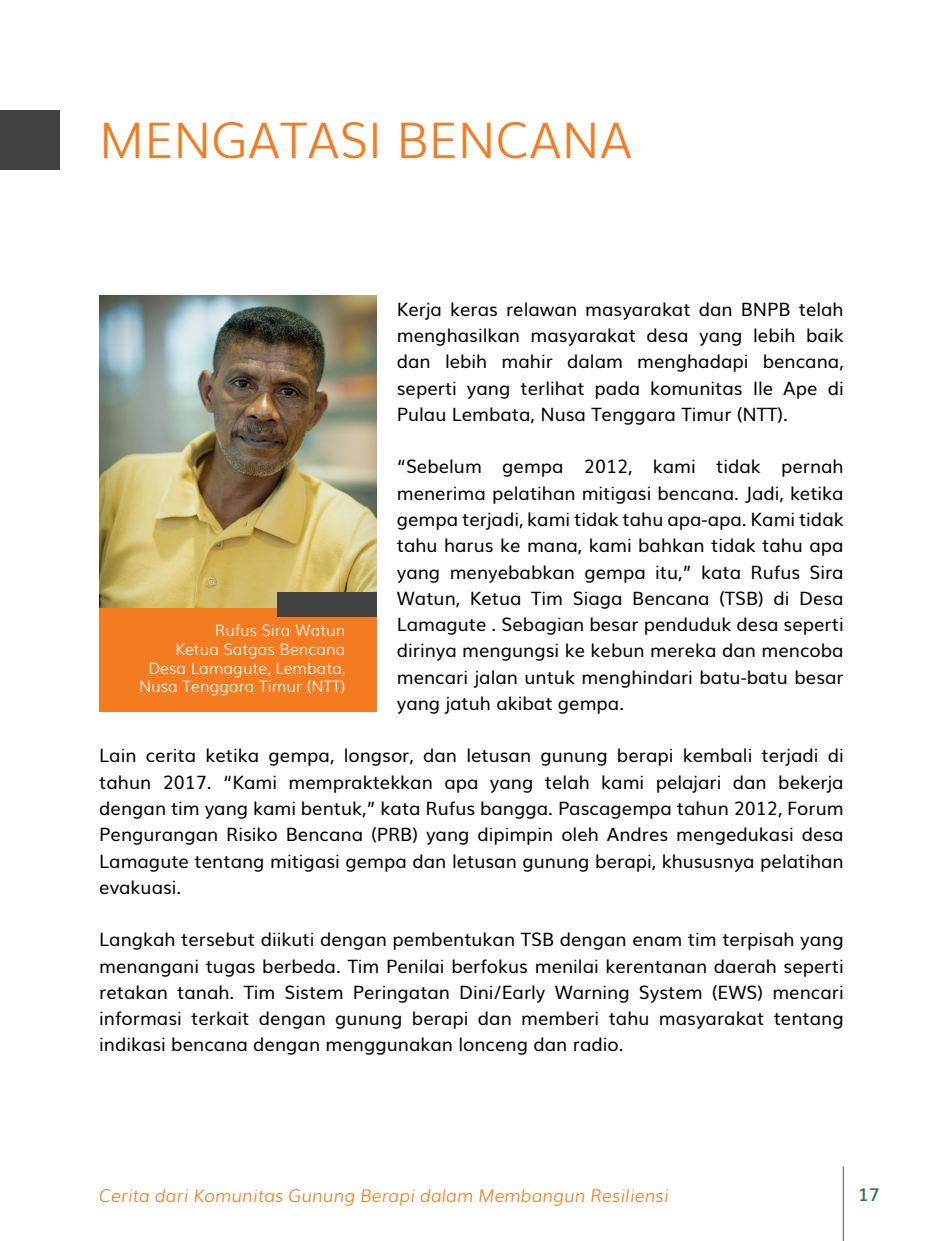
<style>
.page{position:relative;width:943px;height:1241px;background:#fff}
.page>*{position:absolute;margin:0;border:0;box-sizing:border-box;transform-origin:0 0}
.t1{font:300 49px "Muli";color:#f47b20}
.t2{font:18.38px/26.2px "Muli";color:#000;text-align:justify}
.t3{font:italic 300 17.5px "Muli";color:#f47b20}
.t4{font:600 17.5px "Muli";color:#34704e}
.t5{font:300 15.75px/18.9px "Muli";color:#fff;text-align:right}
</style>
<div class="page">
<hr style="left:842px;top:1166px;width:1px;height:74px;background:#58595b">
<div style="left:0;top:110px;width:60px;height:59px;background:#414042"></div>
<img style="left:99px;top:295px;width:278px;height:313px">
<div style="left:100px;top:608px;width:277px;height:104px;background:#f47b20"></div>
<div style="left:277px;top:592px;width:99px;height:25px;background:#414042"></div>
<h1 class="t1" style="left:99px;top:102px;width:534px">MENGATASI BENCANA</h1>
<p class="t2" style="left:397px;top:294px;width:448px">Kerja keras relawan masyarakat dan BNPB telah menghasilkan masyarakat desa yang lebih baik dan lebih mahir dalam menghadapi bencana, seperti yang terlihat pada komunitas Ile Ape di Pulau Lembata, Nusa Tenggara Timur (NTT).</p>
<p class="t2" style="left:397px;top:452px;width:448px">“Sebelum gempa 2012, kami tidak pernah menerima pelatihan mitigasi bencana. Jadi, ketika gempa terjadi, kami tidak tahu apa-apa. Kami tidak tahu harus ke mana, kami bahkan tidak tahu apa yang menyebabkan gempa itu,” kata Rufus Sira Watun, Ketua Tim Siaga Bencana (TSB) di Desa Lamagute . Sebagian besar penduduk desa seperti dirinya mengungsi ke kebun mereka dan mencoba mencari jalan untuk menghindari batu-batu besar yang jatuh akibat gempa.</p>
<p class="t2" style="left:99px;top:741px;width:746px">Lain cerita ketika gempa, longsor, dan letusan gunung berapi kembali terjadi di tahun 2017. “Kami mempraktekkan apa yang telah kami pelajari dan bekerja dengan tim yang kami bentuk,” kata Rufus bangga. Pascagempa tahun 2012, Forum Pengurangan Risiko Bencana (PRB) yang dipimpin oleh Andres mengedukasi desa Lamagute tentang mitigasi gempa dan letusan gunung berapi, khususnya pelatihan evakuasi.</p>
<p class="t2" style="left:99px;top:925px;width:746px">Langkah tersebut diikuti dengan pembentukan TSB dengan enam tim terpisah yang menangani tugas berbeda. Tim Penilai berfokus menilai kerentanan daerah seperti retakan tanah. Tim Sistem Peringatan Dini/Early Warning System (EWS) mencari informasi terkait dengan gunung berapi dan memberi tahu masyarakat tentang indikasi bencana dengan menggunakan lonceng dan radio.</p>
<p class="t5" style="left:139px;top:619px;width:208px">Rufus Sira Watun<br>Ketua Satgas Bencana<br>Desa Lamagute, Lembata,<br>Nusa Tenggara Timur (NTT)</p>
<p class="t3" style="left:99px;top:1181px;width:571px">Cerita dari Komunitas Gunung Berapi dalam Membangun Resiliensi</p>
<p class="t4" style="left:858px;top:1179px;width:23px">17</p>
</div>
